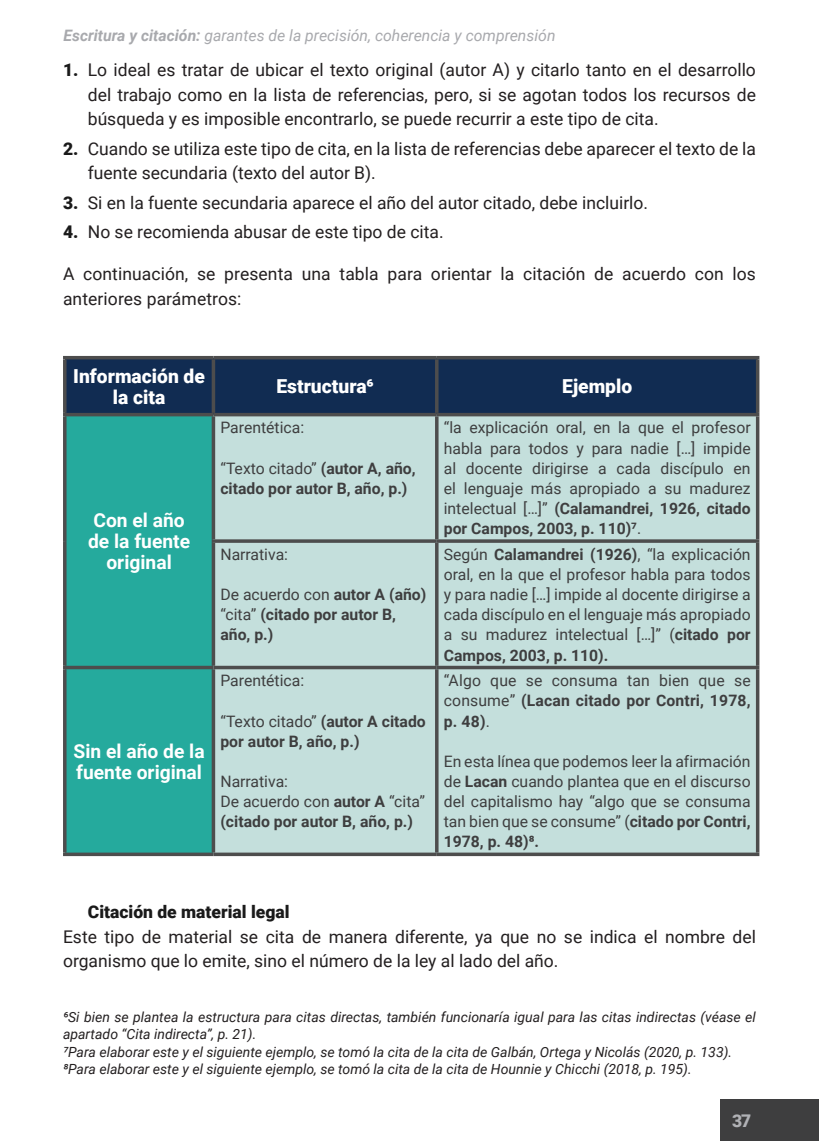
<style>
.page{position:relative;width:819px;height:1141px;background:#fff}
.page>*{position:absolute;margin:0;border:0;box-sizing:border-box;transform-origin:0 0}
.parrafo01{font:700 19.25px/21px "Roboto";color:#fff;text-align:center}
.parrafo01-2{font:900 19.25px/21px "Roboto";color:#fff;text-align:center}
.parrafo01-3{font:17.5px/24.5px "Roboto";color:#231f20}
.parrafo01-4{font:900 17.5px "Roboto";color:#1a1a1a}
.t1{font:900 17.5px "Roboto";color:#b0b1b5}
.parrafo01-5{font:15.75px/20.1px "Roboto";color:#3e3e3f;text-align:justify}
.parrafo01-6{font:700 15.75px/20.1px "Roboto";color:#3e3e3f}
.t2{font:italic 15.75px "Roboto";color:#a8a9ad}
.parrafo01-7{font:italic 14px/17.5px "Roboto";color:#231f20}
.s1{font-weight:700}
.s2{font-weight:900;color:#1a1a1a}
.s3{font-weight:400}
</style>
<div class="page">
<div style="left:720px;top:1100px;width:99px;height:41px;background:#3e3e3f"></div>
<div style="left:65px;top:358px;width:148px;height:57px;background:#112c52"></div>
<div style="left:215px;top:359px;width:540px;height:54px;background:#112c52"></div>
<div style="left:66px;top:416px;width:146px;height:437px;background:#25aa9d"></div>
<div style="left:215px;top:416px;width:540px;height:437px;background:#c4dfdc"></div>
<hr style="left:63px;top:416px;width:3px;height:125px;background:#4d4d4d">
<hr style="left:212px;top:416px;width:3px;height:123px;background:#4d4d4d">
<hr style="left:435px;top:416px;width:3px;height:123px;background:#4d4d4d">
<svg style="left:755px;top:416px;width:4px;height:123px"></svg>
<hr style="left:63px;top:541px;width:3px;height:125px;background:#4d4d4d">
<svg style="left:212px;top:539px;width:225px;height:4px"></svg>
<hr style="left:212px;top:543px;width:3px;height:123px;background:#4d4d4d">
<svg style="left:437px;top:539px;width:322px;height:4px"></svg>
<hr style="left:435px;top:543px;width:3px;height:123px;background:#4d4d4d">
<svg style="left:755px;top:543px;width:4px;height:123px"></svg>
<hr style="left:63px;top:666px;width:150px;height:3px;background:#4d4d4d">
<hr style="left:63px;top:669px;width:3px;height:184px;background:#4d4d4d">
<hr style="left:213px;top:666px;width:224px;height:3px;background:#4d4d4d">
<hr style="left:212px;top:669px;width:3px;height:184px;background:#4d4d4d">
<hr style="left:437px;top:666px;width:322px;height:3px;background:#4d4d4d">
<hr style="left:435px;top:669px;width:3px;height:184px;background:#4d4d4d">
<svg style="left:755px;top:669px;width:4px;height:184px"></svg>
<hr style="left:63px;top:853px;width:150px;height:3px;background:#4d4d4d">
<hr style="left:213px;top:853px;width:224px;height:3px;background:#4d4d4d">
<hr style="left:437px;top:853px;width:322px;height:3px;background:#4d4d4d">
<hr style="left:63px;top:356px;width:150px;height:3px;background:#4d4d4d">
<hr style="left:63px;top:359px;width:3px;height:54px;background:#4d4d4d">
<hr style="left:213px;top:356px;width:224px;height:3px;background:#4d4d4d">
<hr style="left:212px;top:359px;width:3px;height:54px;background:#4d4d4d">
<hr style="left:437px;top:356px;width:322px;height:3px;background:#4d4d4d">
<hr style="left:435px;top:359px;width:3px;height:54px;background:#4d4d4d">
<svg style="left:755px;top:359px;width:4px;height:54px"></svg>
<hr style="left:63px;top:413px;width:150px;height:3px;background:#4d4d4d">
<hr style="left:213px;top:413px;width:224px;height:3px;background:#4d4d4d">
<hr style="left:437px;top:413px;width:322px;height:3px;background:#4d4d4d">
<p class="t2" style="left:63px;top:24px;width:493px"><span class="s1">Escritura y citación:</span> garantes de la precisión, coherencia y comprensión</p>
<p class="parrafo01-3" style="left:88px;top:57px;width:669px;text-align:justify;text-indent:-25px"><span class="s2">1.</span> Lo ideal es tratar de ubicar el texto original (autor A) y citarlo tanto en el desarrollo del trabajo como en la lista de referencias, pero, si se agotan todos los recursos de búsqueda y es imposible encontrarlo, se puede recurrir a este tipo de cita.</p>
<p class="parrafo01-3" style="left:88px;top:135px;width:669px;text-indent:-25px"><span class="s2">2.</span> Cuando se utiliza este tipo de cita, en la lista de referencias debe aparecer el texto de la fuente secundaria (texto del autor B).</p>
<p class="parrafo01-3" style="left:63px;top:189px;width:586px"><span class="s2">3.</span> Si en la fuente secundaria aparece el año del autor citado, debe incluirlo.</p>
<p class="parrafo01-3" style="left:63px;top:219px;width:382px"><span class="s2">4.</span> No se recomienda abusar de este tipo de cita.</p>
<p class="parrafo01-3" style="left:63px;top:261px;width:694px">A continuación, se presenta una tabla para orientar la citación de acuerdo con los anteriores parámetros:</p>
<p class="parrafo01-2" style="left:73px;top:365px;width:133px">Información de la cita</p>
<p class="parrafo01-2" style="left:276px;top:375px;width:99px">Estructura6</p>
<p class="parrafo01-2" style="left:562px;top:375px;width:71px">Ejemplo</p>
<p class="parrafo01" style="left:88px;top:509px;width:104px">Con el año de la fuente original</p>
<p class="parrafo01" style="left:73px;top:740px;width:133px;text-align:left">Sin el año de la fuente original</p>
<p class="parrafo01-5" style="left:220px;top:417px;width:85px">Parentética:</p>
<p class="parrafo01-6" style="left:220px;top:457px;width:197px"><span class="s3">“Texto citado”</span> (autor A, año, citado por autor B, año, p.)</p>
<p class="parrafo01-5" style="left:220px;top:544px;width:69px">Narrativa:</p>
<p class="parrafo01-6" style="left:220px;top:584px;width:207px"><span class="s3">De acuerdo con</span> autor A (año) <span class="s3">“cita”</span> (citado por autor B, año, p.)</p>
<p class="parrafo01-5" style="left:220px;top:670px;width:85px">Parentética:</p>
<p class="parrafo01-6" style="left:220px;top:710px;width:207px"><span class="s3">“Texto citado”</span> (autor A citado por autor B, año, p.)</p>
<p class="parrafo01-5" style="left:220px;top:771px;width:69px">Narrativa:</p>
<p class="parrafo01-6" style="left:220px;top:791px;width:206px"><span class="s3">De acuerdo con</span> autor A <span class="s3">“cita” </span>(citado por autor B, año, p.)</p>
<p class="parrafo01-5" style="left:444px;top:417px;width:308px">“la explicación oral, en la que el profesor habla para todos y para nadie […] impide al docente dirigirse a cada discípulo en el lenguaje más apropiado a su madurez intelectual […]” <span class="s1">(Calamandrei, 1926, citado por Campos, 2003, p. 110)7</span>.</p>
<p class="parrafo01-5" style="left:444px;top:544px;width:308px">Según <span class="s1">Calamandrei (1926)</span>, “la explicación oral, en la que el profesor habla para todos y para nadie […] impide al docente dirigirse a cada discípulo en el lenguaje más apropiado a su madurez intelectual […]” (<span class="s1">citado por Campos, 2003, p. 110).</span></p>
<p class="parrafo01-5" style="left:444px;top:670px;width:308px">“Algo que se consuma tan bien que se consume” <span class="s1">(Lacan citado por Contri, 1978, p. 48)</span>.</p>
<p class="parrafo01-5" style="left:444px;top:751px;width:308px">En esta línea que podemos leer la afirmación de <span class="s1">Lacan</span> cuando plantea que en el discurso del capitalismo hay “algo que se consuma tan bien que se consume” (<span class="s1">citado por Contri, 1978, p. 48)8.</span></p>
<p class="parrafo01-4" style="left:88px;top:900px;width:203px">Citación de material legal</p>
<p class="parrafo01-3" style="left:63px;top:924px;width:694px">Este tipo de material se cita de manera diferente, ya que no se indica el nombre del organismo que lo emite, sino el número de la ley al lado del año.</p>
<p class="parrafo01-7" style="left:63px;top:1007px;width:694px">6Si bien se plantea la estructura para citas directas, también funcionaría igual para las citas indirectas (véase el apartado “Cita indirecta”, p. 21).</p>
<p class="parrafo01-7" style="left:63px;top:1042px;width:670px">7Para elaborar este y el siguiente ejemplo, se tomó la cita de la cita de Galbán, Ortega y Nicolás (2020, p. 133).</p>
<p class="parrafo01-7" style="left:63px;top:1060px;width:630px">8Para elaborar este y el siguiente ejemplo, se tomó la cita de la cita de Hounnie y Chicchi (2018, p. 195).</p>
<p class="t1" style="left:732px;top:1108px;width:21px">37</p>
</div>
